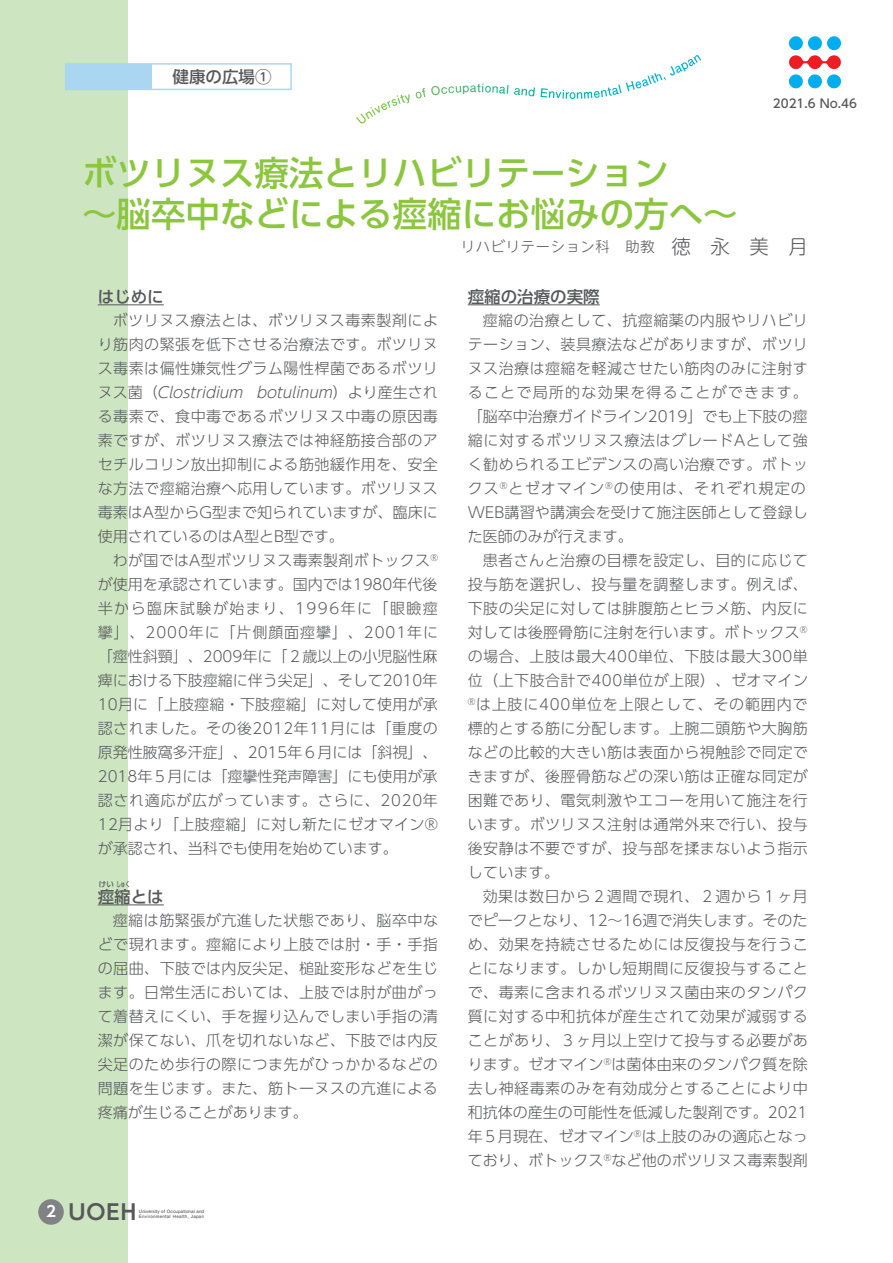
<style>
.page{position:relative;width:893px;height:1263px;background:#fff}
.page>*{position:absolute;margin:0;border:0;box-sizing:border-box;transform-origin:0 0}
.t1{font:500 34.5px/41.2px "UD Shin Go Pro";color:#8bc63e}
.t2{font:700 21px "UD Shin Go Pro De";color:#57585a}
.t3{font:500 16.5px "UD Shin Go Pro";color:#57585a}
.t4{font:300 15px/24px "UD Shin Go Pro";letter-spacing:.03em;color:#57585a;text-align:justify}
.t5{font:300 14.25px "UD Shin M Go Pro";letter-spacing:.05em;color:#57585a}
.t6{font:500 12px "UD Shin Go Pro";color:#57585a}
.t7{font:500 7.5px "UD Shin Go Pro";color:#57585a}
.t8{font:700 4.5px/5.2px "Futo Go B101 Pro";letter-spacing:.01em;color:#57585a}
.s1{font-size:19.5px}
.s2{font-size:15px;color:#fff}
</style>
<div class="page">
<div style="left:0;top:0;width:128px;height:1263px;background:#cde5c1"></div>
<div style="left:65px;top:63px;width:227px;height:27px;border:2px solid #aad6f2"></div>
<div style="left:66px;top:64px;width:86px;height:25px;background:#aad6f2"></div>
<div style="left:38px;top:1199px;width:26px;height:26px;background:#808285;border-radius:50%"></div>
<svg style="left:789px;top:36px;width:52px;height:52px"></svg>
<svg style="left:642px;top:55px;width:59px;height:32px"></svg>
<hr style="left:98px;top:304px;width:66px;height:1px;background:#57585a">
<hr style="left:98px;top:904px;width:66px;height:1px;background:#57585a">
<hr style="left:468px;top:304px;width:132px;height:1px;background:#57585a">
<p class="t3" style="left:173px;top:64px;width:100px">健康の広場①</p>
<p class="t6" style="left:773px;top:93px;width:86px">2021.6 No.46</p>
<h1 class="t1" style="left:82px;top:151px;width:657px">ボツリヌス療法とリハビリテーション<br>～脳卒中などによる痙縮にお悩みの方へ～</h1>
<p class="t5" style="left:461px;top:235px;width:348px">リハビリテーション科　助教 <span class="s1">徳　永　美　月</span></p>
<p class="t3" style="left:98px;top:284px;width:67px">はじめに</p>
<p class="t4" style="left:98px;top:308px;width:342px;text-indent:15px">ボツリヌス療法とは、ボツリヌス毒素製剤により筋肉の緊張を低下させる治療法です。ボツリヌス毒素は偏性嫌気性グラム陽性桿菌であるボツリヌス菌（Clostridium botulinum）より産生される毒素で、食中毒であるボツリヌス中毒の原因毒素ですが、ボツリヌス療法では神経筋接合部のアセチルコリン放出抑制による筋弛緩作用を、安全な方法で痙縮治療へ応用しています。ボツリヌス毒素はA型からG型まで知られていますが、臨床に使用されているのはA型とB型です。</p>
<p class="t4" style="left:98px;top:548px;width:342px;text-indent:15px">わが国ではA型ボツリヌス毒素製剤ボトックス<sup>®</sup>が使用を承認されています。国内では1980年代後半から臨床試験が始まり、1996年に「眼瞼痙攣」、2000年に「片側顔面痙攣」、2001年に「痙性斜頸」、2009年に「２歳以上の小児脳性麻痺における下肢痙縮に伴う尖足」、そして2010年10月に「上肢痙縮・下肢痙縮」に対して使用が承認されました。その後2012年11月には「重度の原発性腋窩多汗症」、2015年６月には「斜視」、2018年５月には「痙攣性発声障害」にも使用が承認され適応が広がっています。さらに、2020年12月より「上肢痙縮」に対し新たにゼオマイン®が承認され、当科でも使用を始めています。</p>
<p class="t3" style="left:98px;top:883px;width:67px">痙縮とは</p>
<p class="t4" style="left:98px;top:908px;width:342px;text-indent:15px">痙縮は筋緊張が亢進した状態であり、脳卒中などで現れます。痙縮により上肢では肘・手・手指の屈曲、下肢では内反尖足、槌趾変形などを生じます。日常生活においては、上肢では肘が曲がって着替えにくい、手を握り込んでしまい手指の清潔が保てない、爪を切れないなど、下肢では内反尖足のため歩行の際につま先がひっかかるなどの問題を生じます。また、筋トーヌスの亢進による疼痛が生じることがあります。</p>
<p class="t7" style="left:99px;top:878px;width:32px">けい しゅく</p>
<h2 class="t2" style="left:46px;top:1195px;width:91px"><span class="s2">2</span> UOEH</h2>
<p class="t8" style="left:139px;top:1208px;width:67px">University of Occupational and<br>Environmental Health, Japan</p>
<p class="t3" style="left:468px;top:283px;width:133px">痙縮の治療の実際</p>
<p class="t4" style="left:468px;top:308px;width:342px;text-align:left;text-indent:15px">痙縮の治療として、抗痙縮薬の内服やリハビリテーション、装具療法などがありますが、ボツリヌス治療は痙縮を軽減させたい筋肉のみに注射することで局所的な効果を得ることができます。「脳卒中治療ガイドライン2019」でも上下肢の痙縮に対するボツリヌス療法はグレードAとして強く勧められるエビデンスの高い治療です。ボトックス<sup>®</sup>とゼオマイン<sup>®</sup>の使用は、それぞれ規定の<br>WEB講習や講演会を受けて施注医師として登録した医師のみが行えます。</p>
<p class="t4" style="left:468px;top:548px;width:342px;text-indent:15px">患者さんと治療の目標を設定し、目的に応じて投与筋を選択し、投与量を調整します。例えば、下肢の尖足に対しては腓腹筋とヒラメ筋、内反に対しては後脛骨筋に注射を行います。ボトックス<sup>®</sup>の場合、上肢は最大400単位、下肢は最大300単位（上下肢合計で400単位が上限）、ゼオマイン<sup>®</sup>は上肢に400単位を上限として、その範囲内で標的とする筋に分配します。上腕二頭筋や大胸筋などの比較的大きい筋は表面から視触診で同定できますが、後脛骨筋などの深い筋は正確な同定が困難であり、電気刺激やエコーを用いて施注を行います。ボツリヌス注射は通常外来で行い、投与後安静は不要ですが、投与部を揉まないよう指示しています。</p>
<p class="t4" style="left:468px;top:884px;width:342px;text-indent:15px">効果は数日から２週間で現れ、２週から１ヶ月でピークとなり、12～16週で消失します。そのため、効果を持続させるためには反復投与を行うことになります。しかし短期間に反復投与することで、毒素に含まれるボツリヌス菌由来のタンパク質に対する中和抗体が産生されて効果が減弱することがあり、３ヶ月以上空けて投与する必要があります。ゼオマイン<sup>®</sup>は菌体由来のタンパク質を除去し神経毒素のみを有効成分とすることにより中和抗体の産生の可能性を低減した製剤です。2021年５月現在、ゼオマイン<sup>®</sup>は上肢のみの適応となっており、ボトックス<sup>®</sup>など他のボツリヌス毒素製剤</p>
</div>
